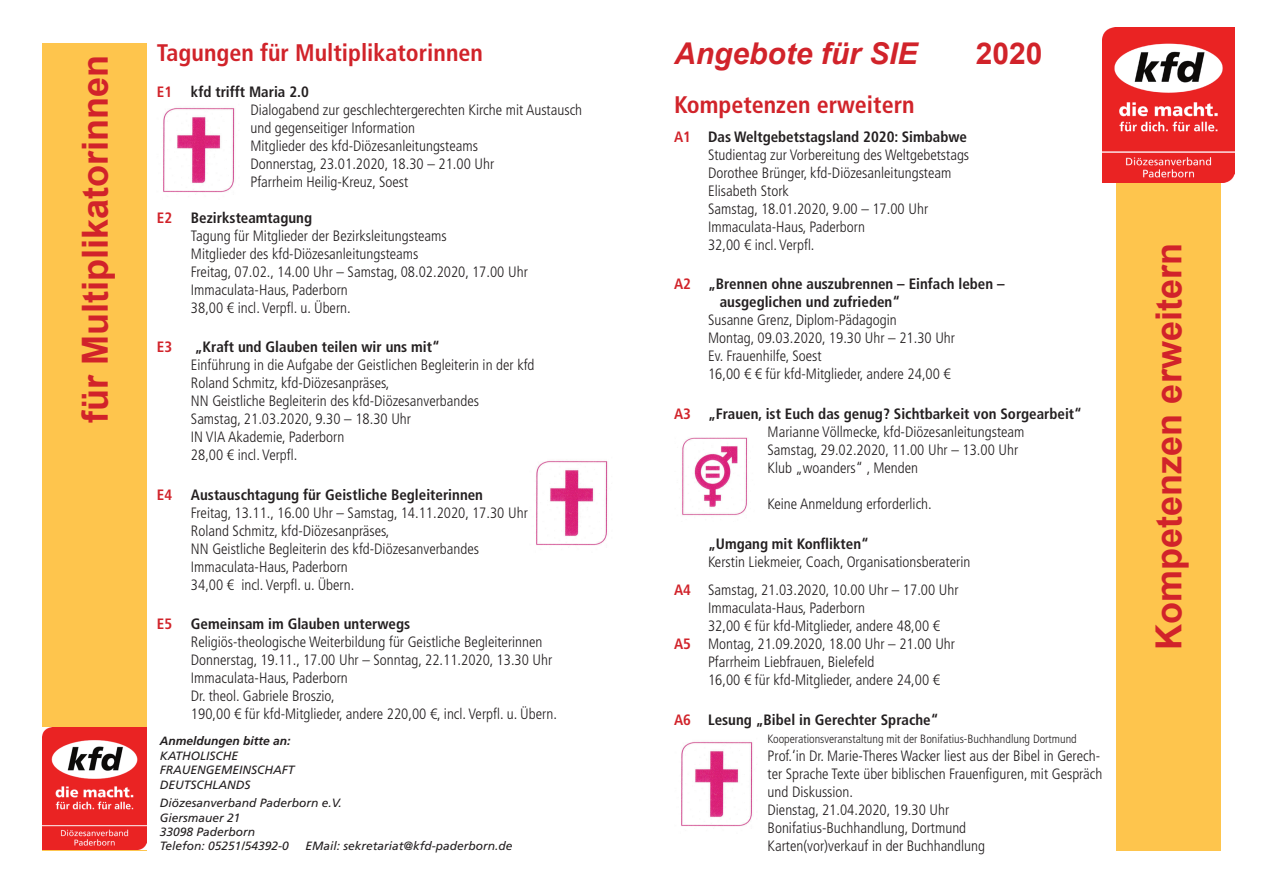
<style>
.page{position:relative;width:1263px;height:893px;background:#fff}
.page>*{position:absolute;margin:0;border:0;box-sizing:border-box;transform-origin:0 0}
.t1{font:700 36px "Arial";color:#d1232a}
.t2{font:italic 700 30px "Arial";color:#d1232a}
.t3{font:700 30px "Arial";color:#d1232a}
.t4{font:700 condensed 24px "Frutiger LT Std";color:#d1232a}
.t5{font:300 condensed 15px/18px "Frutiger LT Std";color:#231f20}
.t6{font:700 condensed 15px/18px "Frutiger LT Std";color:#231f20}
.t7{font:700 condensed 15px "Frutiger LT Std";color:#d1232a}
.t8{font:italic 12px/14.4px "Frutiger LT Std";color:#231f20}
.t9{font:300 condensed 12px "Frutiger LT Std";color:#231f20}
.t10{font:italic 700 12px "Frutiger LT Std";color:#231f20}
.s1{font-weight:700;color:#d1232a}
.s2{font-weight:700}
.s3{color:#d1232a}
</style>
<div class="page">
<div style="left:1116px;top:43px;width:104px;height:807px;background:#fec54d"></div>
<div style="left:43px;top:43px;width:104px;height:807px;background:#fec54d"></div>
<img style="left:43px;top:727px;width:104px;height:123px">
<img style="left:1103px;top:28px;width:131px;height:155px">
<img style="left:681px;top:741px;width:72px;height:86px">
<img style="left:682px;top:437px;width:65px;height:79px">
<img style="left:163px;top:107px;width:72px;height:86px">
<img style="left:536px;top:460px;width:72px;height:86px">
<h1 class="t1" style="left:70px;top:423px;width:370px;rotate:-90deg">für Multiplikatorinnen</h1>
<h3 class="t4" style="left:157px;top:38px;width:327px">Tagungen für Multiplikatorinnen</h3>
<p class="t5" style="left:250px;top:83px;width:333px;text-indent:-94px"><span class="s1">E1</span> <span class="s2">kfd trifft Maria 2.0<br></span>Dialogabend zur geschlechtergerechten Kirche mit Austausch und gegenseitiger Information<br>Mitglieder des kfd-Diözesanleitungsteams<br>Donnerstag, 23.01.2020, 18.30 – 21.00 Uhr<br>Pfarrheim Heilig-Kreuz, Soest</p>
<p class="t5" style="left:191px;top:209px;width:338px;text-indent:-34px"><span class="s1">E2</span> <span class="s2">Bezirksteamtagung<br></span>Tagung für Mitglieder der Bezirksleitungsteams<br>Mitglieder des kfd-Diözesanleitungsteams<br>Freitag, 07.02., 14.00 Uhr – Samstag, 08.02.2020, 17.00 Uhr Immaculata-Haus, Paderborn<br>38,00 € incl. Verpfl. u. Übern.</p>
<p class="t7" style="left:157px;top:338px;width:17px">E3</p>
<p class="t6" style="left:195px;top:338px;width:247px">„Kraft und Glauben teilen wir uns mit“</p>
<p class="t5" style="left:191px;top:356px;width:345px">Einführung in die Aufgabe der Geistlichen Begleiterin in der kfd Roland Schmitz, kfd-Diözesanpräses,<br>NN Geistliche Begleiterin des kfd-Diözesanverbandes<br>Samstag, 21.03.2020, 9.30 – 18.30 Uhr<br>IN VIA Akademie, Paderborn<br>28,00 € incl. Verpfl.</p>
<p class="t5" style="left:191px;top:486px;width:338px;text-indent:-34px"><span class="s1">E4</span> <span class="s2">Austauschtagung für Geistliche Begleiterinnen<br></span>Freitag, 13.11., 16.00 Uhr – Samstag, 14.11.2020, 17.30 Uhr Roland Schmitz, kfd-Diözesanpräses,<br>NN Geistliche Begleiterin des kfd-Diözesanverbandes Immaculata-Haus, Paderborn<br>34,00 € incl. Verpfl. u. Übern.</p>
<p class="t5" style="left:191px;top:615px;width:367px;text-indent:-34px"><span class="s1">E5</span> <span class="s2">Gemeinsam im Glauben unterwegs<br></span>Religiös-theologische Weiterbildung für Geistliche Begleiterinnen Donnerstag, 19.11., 17.00 Uhr – Sonntag, 22.11.2020, 13.30 Uhr Immaculata-Haus, Paderborn<br>Dr. theol. Gabriele Broszio,<br>190,00 € für kfd-Mitglieder, andere 220,00 €, incl. Verpfl. u. Übern.</p>
<p class="t10" style="left:160px;top:734px;width:132px">Anmeldungen bitte an:</p>
<p class="t8" style="left:160px;top:748px;width:136px">KATHOLISCHE<br>FRAUENGEMEINSCHAFT<br>DEUTSCHLANDS</p>
<p class="t8" style="left:160px;top:796px;width:184px">Diözesanverband Paderborn e.V.<br>Giersmauer 21<br>33098 Paderborn<br>Telefon: 05251/54392-0</p>
<p class="t8" style="left:306px;top:839px;width:208px">EMail: sekretariat@kfd-paderborn.de</p>
<h2 class="t2" style="left:674px;top:34px;width:245px">Angebote für SIE</h2>
<h2 class="t3" style="left:976px;top:33px;width:68px">2020</h2>
<h3 class="t4" style="left:674px;top:90px;width:242px">Kompetenzen erweitern</h3>
<p class="t5" style="left:708px;top:128px;width:263px;text-indent:-34px"><span class="s1">A1</span> <span class="s2">Das Weltgebetstagsland 2020: Simbabwe </span>Studientag zur Vorbereitung des Weltgebetstags Dorothee Brünger, kfd-Diözesanleitungsteam Elisabeth Stork<br>Samstag, 18.01.2020, 9.00 – 17.00 Uhr Immaculata-Haus, Paderborn<br>32,00 € incl. Verpfl.</p>
<p class="t6" style="left:720px;top:275px;width:286px;text-indent:-46px"><span class="s3">A2</span> „Brennen ohne auszubrennen – Einfach leben – ausgeglichen und zufrieden“</p>
<p class="t5" style="left:708px;top:311px;width:249px">Susanne Grenz, Diplom-Pädagogin<br>Montag, 09.03.2020, 19.30 Uhr – 21.30 Uhr Ev. Frauenhilfe, Soest<br>16,00 € € für kfd-Mitglieder, andere 24,00 €</p>
<p class="t5" style="left:767px;top:405px;width:316px;text-indent:-94px"><span class="s1">A3</span> <span class="s2">„Frauen, ist Euch das genug? Sichtbarkeit von Sorgearbeit“ </span>Marianne Völlmecke, kfd-Diözesanleitungsteam<br>Samstag, 29.02.2020, 11.00 Uhr – 13.00 Uhr<br>Klub „woanders“ , Menden</p>
<p class="t5" style="left:767px;top:495px;width:166px">Keine Anmeldung erforderlich.</p>
<p class="t6" style="left:708px;top:534px;width:162px">„Umgang mit Konflikten“</p>
<p class="t5" style="left:674px;top:547px;width:298px;line-height:28.8px;text-indent:34px">Kerstin Liekmeier, Coach, Organisationsberaterin<br><span class="s1">A4</span> Samstag, 21.03.2020, 10.00 Uhr – 17.00 Uhr</p>
<p class="t5" style="left:708px;top:599px;width:158px">Immaculata-Haus, Paderborn</p>
<p class="t5" style="left:708px;top:617px;width:233px">32,00 € für kfd-Mitglieder, andere 48,00 €</p>
<p class="t5" style="left:674px;top:635px;width:283px"><span class="s1">A5</span> Montag, 21.09.2020, 18.00 Uhr – 21.00 Uhr</p>
<p class="t5" style="left:708px;top:653px;width:168px">Pfarrheim Liebfrauen, Bielefeld</p>
<p class="t5" style="left:708px;top:671px;width:233px">16,00 € für kfd-Mitglieder, andere 24,00 €</p>
<p class="t6" style="left:674px;top:711px;width:266px"><span class="s3">A6</span> Lesung „Bibel in Gerechter Sprache“</p>
<p class="t9" style="left:767px;top:732px;width:311px">Kooperationsveranstaltung mit der Bonifatius-Buchhandlung Dortmund</p>
<p class="t5" style="left:767px;top:747px;width:336px">Prof.‘in Dr. Marie-Theres Wacker liest aus der Bibel in Gerech&shy;ter Sprache Texte über biblischen Frauenfiguren, mit Gespräch und Diskussion.<br>Dienstag, 21.04.2020, 19.30 Uhr<br>Bonifatius-Buchhandlung, Dortmund<br>Karten(vor)verkauf in der Buchhandlung</p>
<h1 class="t1" style="left:1143px;top:650px;width:408px;rotate:-90deg">Kompetenzen erweitern</h1>
</div>
